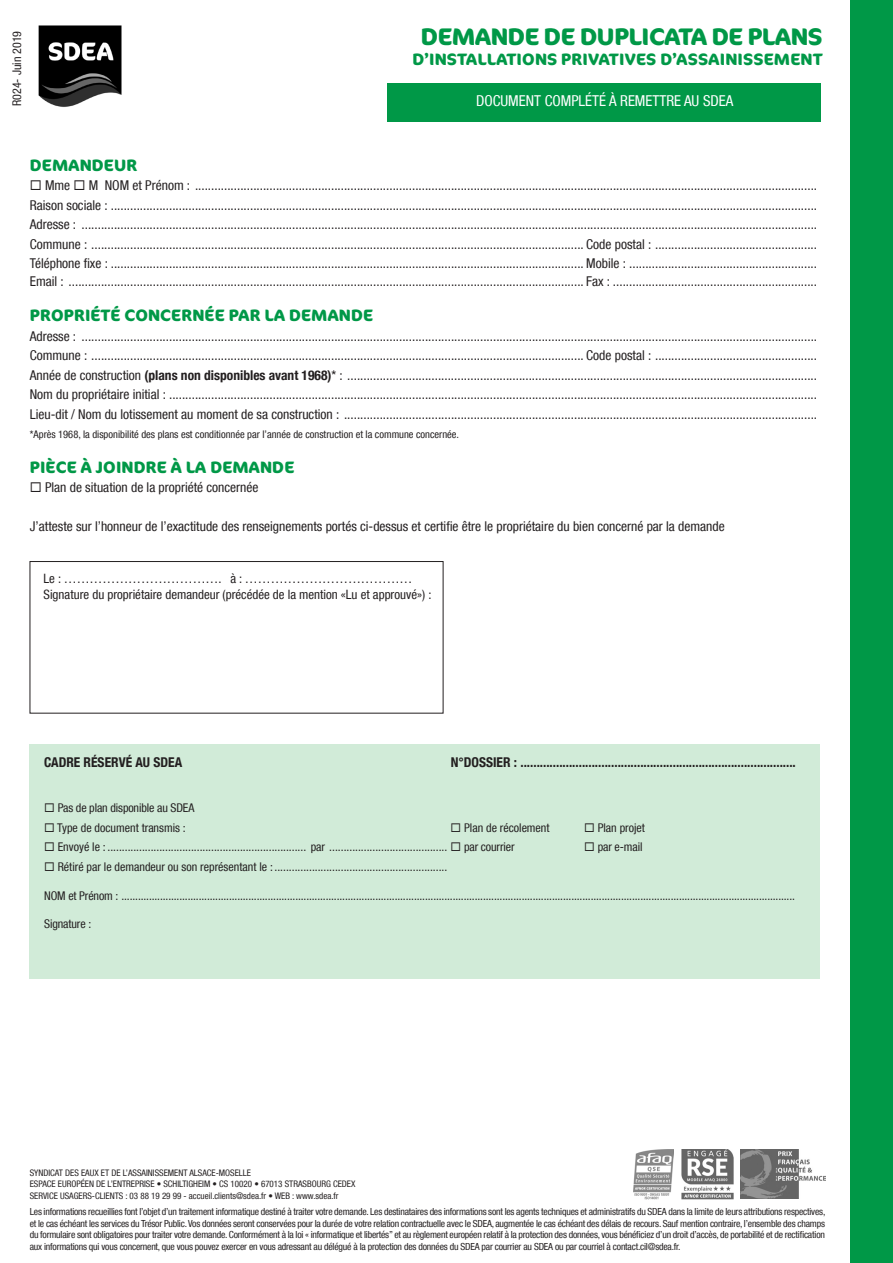
<style>
.page{position:relative;width:893px;height:1263px;background:#fff}
.page>*{position:absolute;margin:0;border:0;box-sizing:border-box;transform-origin:0 0}
.t1{font:700 24px "Cocon OT";letter-spacing:-.015em;color:#009847}
.t2{font:700 16.5px "Cocon OT";letter-spacing:.01em;color:#009847}
.t3{font:condensed 15px "Helvetica Neue LT Com";color:#fff}
.t4{font:condensed 13.5px/19.5px "Helvetica Neue LT Com";color:#231f20}
.t5{font:700 condensed 13.5px "Helvetica Neue LT Com";color:#231f20}
.t6{font:condensed 12.9px "Helvetica Neue LT Com";color:#231f20}
.t7{font:condensed 12px "Helvetica Neue LT Com";color:#231f20}
.t8{font:condensed 10.5px "Helvetica Neue LT Com";color:#231f20}
.t9{font:condensed 9.75px/11.7px "Helvetica Neue LT Com";letter-spacing:-.02em;color:#231f20;text-align:justify}
.t10{font:condensed 9px "Helvetica Neue LT Com";color:#231f20}
.s1{font-weight:700}
</style>
<div class="page">
<div style="left:30px;top:561px;width:413px;height:152px;border:1px solid #231f20"></div>
<div style="left:850px;top:0;width:43px;height:1263px;background:#009847"></div>
<div style="left:387px;top:83px;width:434px;height:38px;background:#009847"></div>
<img style="left:38px;top:25px;width:84px;height:82px">
<img style="left:633px;top:1149px;width:41px;height:50px">
<img style="left:681px;top:1149px;width:53px;height:51px">
<img style="left:740px;top:1149px;width:85px;height:49px">
<div style="left:30px;top:744px;width:790px;height:235px;background:#d1ebd8"></div>
<p class="t7" style="left:10px;top:106px;width:77px;rotate:-90deg">R024- Juin 2019</p>
<p class="t1" style="left:421px;top:22px;width:403px">DEMANDE DE DUPLICATA DE PLANS</p>
<p class="t2" style="left:412px;top:49px;width:412px">D’INSTALLATIONS PRIVATIVES D’ASSAINISSEMENT</p>
<p class="t3" style="left:476px;top:92px;width:259px">DOCUMENT COMPLÉTÉ À REMETTRE AU SDEA</p>
<p class="t2" style="left:30px;top:155px;width:109px">DEMANDEUR</p>
<p class="t4" style="left:30px;top:176px;width:789px">◻ Mme ◻ M NOM et Prénom : ................................................................................................................................................................................................</p>
<p class="t4" style="left:30px;top:195px;width:789px">Raison sociale : ..........................................................................................................................................................................................................................</p>
<p class="t4" style="left:30px;top:215px;width:789px">Adresse : ...................................................................................................................................................................................................................................<br>Commune : ........................................................................................................................................................ Code postal : ..................................................</p>
<p class="t4" style="left:30px;top:254px;width:789px">Téléphone fixe : .................................................................................................................................................. Mobile : ..........................................................</p>
<p class="t4" style="left:30px;top:272px;width:789px">Email : ............................................................................................................................................................... Fax : ...............................................................</p>
<p class="t2" style="left:30px;top:305px;width:345px">PROPRIÉTÉ CONCERNÉE PAR LA DEMANDE</p>
<p class="t4" style="left:30px;top:326px;width:789px">Adresse : ...................................................................................................................................................................................................................................</p>
<p class="t4" style="left:30px;top:345px;width:789px">Commune : ........................................................................................................................................................ Code postal : ..................................................</p>
<p class="t4" style="left:30px;top:365px;width:789px">Année de construction <span class="s1">(plans non disponibles avant 1968)</span>* : .................................................................................................................................................</p>
<p class="t4" style="left:30px;top:384px;width:789px">Nom du propriétaire initial : ........................................................................................................................................................................................................</p>
<p class="t4" style="left:30px;top:404px;width:789px">Lieu-dit / Nom du lotissement au moment de sa construction : ..................................................................................................................................................</p>
<p class="t8" style="left:30px;top:428px;width:431px">*Après 1968, la disponibilité des plans est conditionnée par l’année de construction et la commune concernée.</p>
<p class="t2" style="left:30px;top:457px;width:266px">PIÈCE À JOINDRE À LA DEMANDE</p>
<p class="t4" style="left:30px;top:478px;width:230px">◻ Plan de situation de la propriété concernée</p>
<p class="t4" style="left:30px;top:517px;width:696px">J’atteste sur l’honneur de l’exactitude des renseignements portés ci-dessus et certifie être le propriétaire du bien concerné par la demande</p>
<p class="t6" style="left:44px;top:571px;width:370px">Le : ………………………………. à : …………………………………</p>
<p class="t6" style="left:44px;top:587px;width:389px">Signature du propriétaire demandeur (précédée de la mention «Lu et approuvé») :</p>
<p class="t5" style="left:44px;top:754px;width:140px">CADRE RÉSERVÉ AU SDEA</p>
<p class="t5" style="left:451px;top:754px;width:347px">N°DOSSIER : .....................................................................................</p>
<p class="t7" style="left:44px;top:801px;width:152px">◻ Pas de plan disponible au SDEA</p>
<p class="t7" style="left:44px;top:820px;width:143px">◻ Type de document transmis :</p>
<p class="t7" style="left:451px;top:820px;width:101px">◻ Plan de récolement</p>
<p class="t7" style="left:584px;top:820px;width:62px">◻ Plan projet</p>
<p class="t7" style="left:44px;top:840px;width:472px">◻ Envoyé le : ..................................................................... par ......................................... ◻ par courrier</p>
<p class="t7" style="left:584px;top:840px;width:60px">◻ par e-mail</p>
<p class="t7" style="left:44px;top:859px;width:405px">◻ Rétiré par le demandeur ou son représentant le : ............................................................</p>
<p class="t7" style="left:44px;top:888px;width:752px">NOM et Prénom : ....................................................................................................................................................................................................................................................</p>
<p class="t7" style="left:44px;top:917px;width:49px">Signature :</p>
<p class="t10" style="left:30px;top:1168px;width:223px">SYNDICAT DES EAUX ET DE L’ASSAINISSEMENT ALSACE-MOSELLE</p>
<p class="t10" style="left:30px;top:1179px;width:327px">ESPACE EUROPÉEN DE L’ENTREPRISE • SCHILTIGHEIM • CS 10020 • 67013 STRASBOURG CEDEX</p>
<p class="t10" style="left:30px;top:1190px;width:310px">SERVICE USAGERS-CLIENTS : 03 88 19 29 99 - accueil.clients@sdea.fr • WEB : www.sdea.fr</p>
<p class="t9" style="left:30px;top:1205px;width:797px">Les informations recueillies font l’objet d’un traitement informatique destiné à traiter votre demande. Les destinataires des informations sont les agents techniques et administratifs du SDEA dans la limite de leurs attributions respectives, et le cas échéant les services du Trésor Public. Vos données seront conservées pour la durée de votre relation contractuelle avec le SDEA, augmentée le cas échéant des délais de recours. Sauf mention contraire, l’ensemble des champs du formulaire sont obligatoires pour traiter votre demande. Conformément à la loi « informatique et libertés” et au règlement européen relatif à la protection des données, vous bénéficiez d’un droit d’accès, de portabilité et de rectification aux informations qui vous concernent, que vous pouvez exercer en vous adressant au délégué à la protection des données du SDEA par courrier au SDEA ou par courriel à contact.cil@sdea.fr.</p>
</div>
